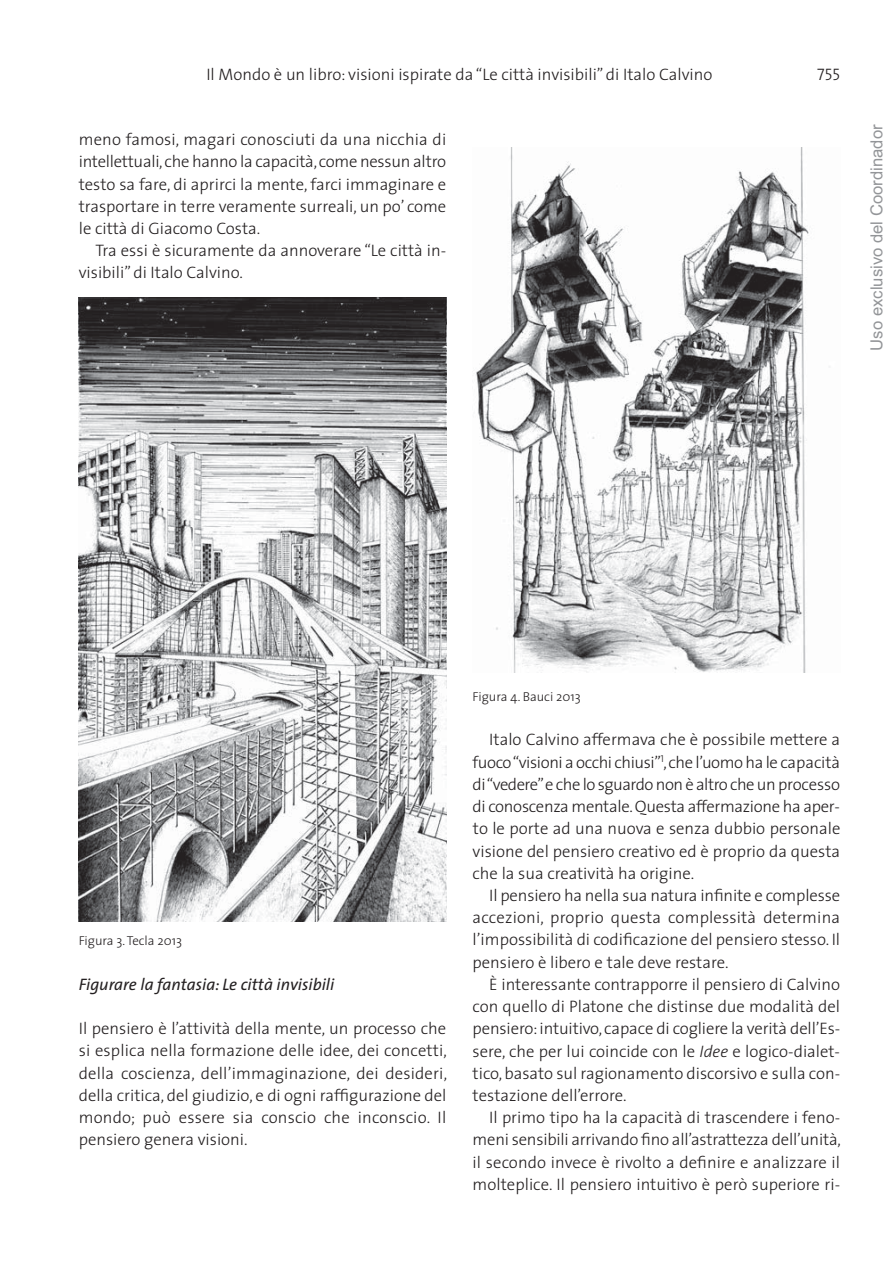
<style>
.page{position:relative;width:893px;height:1263px;background:#fff}
.page>*{position:absolute;margin:0;border:0;box-sizing:border-box;transform-origin:0 0}
.t1{font:300 16.65px/22.2px "The Sans";color:#231f20;text-align:justify}
.t2{font:italic 16.65px "The Sans";color:#231f20}
.t3{font:16.65px "Arial";color:#939598}
.t4{font:16.65px "The Sans Light Caps";color:#231f20}
.t5{font:300 12.9px "The Sans";color:#231f20}
.s1{font-style:italic}
</style>
<div class="page">
<img style="left:79px;top:298px;width:367px;height:624px">
<img style="left:476px;top:147px;width:354px;height:525px">
<p class="t1" style="left:206px;top:65px;width:508px">Il Mondo è un libro: visioni ispirate da “Le città invisibili” di Italo Calvino</p>
<p class="t4" style="left:817px;top:61px;width:25px">755</p>
<p class="t1" style="left:79px;top:130px;width:369px">meno famosi, magari conosciuti da una nicchia di intellettuali, che hanno la capacità, come nessun altro testo sa fare, di aprirci la mente, farci immaginare e trasportare in terre veramente surreali, un po’ come le città di Giacomo Costa.</p>
<p class="t1" style="left:79px;top:241px;width:369px;text-indent:17px">Tra essi è sicuramente da annoverare “Le città in - visibili” di Italo Calvino.</p>
<p class="t3" style="left:867px;top:351px;width:228px;rotate:-90deg">Uso exclusivo del Coordinador</p>
<p class="t5" style="left:79px;top:936px;width:105px">Figura 3. Tecla 2013</p>
<p class="t2" style="left:79px;top:978px;width:257px">Figurare la fantasia: Le città invisibili</p>
<p class="t1" style="left:79px;top:1019px;width:370px">Il pensiero è l’attività della mente, un processo che si esplica nella formazione delle idee, dei concetti, della coscienza, dell’immaginazione, dei desideri, della critica, del giudizio, e di ogni raffigurazione del mondo; può essere sia conscio che inconscio. Il pensiero genera visioni.</p>
<p class="t5" style="left:473px;top:692px;width:110px">Figura 4. Bauci 2013</p>
<p class="t1" style="left:473px;top:730px;width:369px;text-indent:17px">Italo Calvino affermava che è possibile mettere a fuoco “visioni a occhi chiusi”<sup>1</sup>, che l’uomo ha le capacità di “vedere” e che lo sguardo non è altro che un processo di conoscenza mentale. Questa affermazione ha aper - to le porte ad una nuova e senza dubbio personale visione del pensiero creativo ed è proprio da questa che la sua creatività ha origine.</p>
<p class="t1" style="left:473px;top:886px;width:369px;text-indent:17px">Il pensiero ha nella sua natura infinite e complesse accezioni, proprio questa complessità determina l’impossibilità di codificazione del pensiero stesso. Il pensiero è libero e tale deve restare.</p>
<p class="t1" style="left:473px;top:975px;width:369px;text-indent:17px">È interessante contrapporre il pensiero di Calvino con quello di Platone che distinse due modalità del pensiero: intuitivo, capace di cogliere la verità dell’Es&shy;sere, che per lui coincide con le <span class="s1">Idee</span> e logico-dialet&shy;tico, basato sul ragionamento discorsivo e sulla con - testazione dell’errore.</p>
<p class="t1" style="left:473px;top:1108px;width:370px;text-indent:17px">Il primo tipo ha la capacità di trascendere i feno - meni sensibili arrivando fino all’astrattezza dell’unità, il secondo invece è rivolto a definire e analizzare il molteplice. Il pensiero intuitivo è però superiore ri -</p>
</div>
